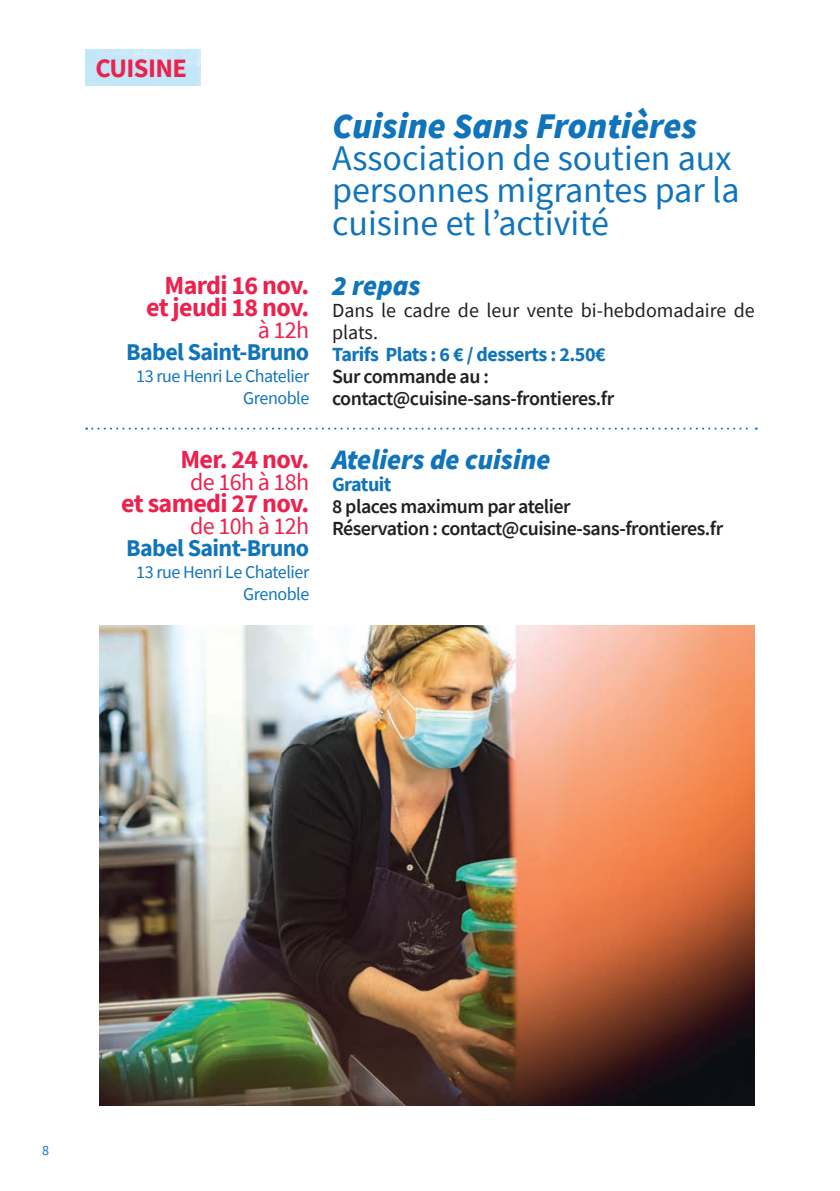
<style>
.page{position:relative;width:840px;height:1191px;background:#fff}
.page>*{position:absolute;margin:0;border:0;box-sizing:border-box;transform-origin:0 0}
.t1{font:36px/32px "Source Sans Pro";color:#1074bc}
.t2{font:italic 900 36px "Source Sans Pro";color:#1074bc}
.t3{font:italic 900 28px "Source Sans Pro";color:#1074bc}
.t4{font:700 26.6px "Source Sans Pro";letter-spacing:-.025em;color:#ed214e}
.t5{font:700 26px "Source Sans Pro";letter-spacing:-.025em;color:#ed214e}
.t6{font:700 24px "Source Sans Pro";letter-spacing:-.025em;color:#1074bc}
.t7{font:24px "Source Sans Pro";letter-spacing:-.025em;color:#ed214e}
.t8{font:600 20px "Source Sans Pro";letter-spacing:-.025em;color:#231f20}
.t9{font:20px/22px "Source Sans Pro";color:#231f20}
.t10{font:700 20px "Source Sans Pro";letter-spacing:-.025em;color:#1074bc}
.t11{font:18px "Source Sans Pro";letter-spacing:-.025em;color:#1074bc}
.t12{font:14px "Source Sans Pro";color:#1074bc}
</style>
<div class="page">
<img style="left:85px;top:50px;width:116px;height:35px">
<img style="left:99px;top:625px;width:655px;height:481px">
<svg style="left:86px;top:427px;width:670px;height:2px"></svg>
<p class="t4" style="left:95px;top:50px;width:93px">CUISINE</p>
<p class="t5" style="left:164px;top:267px;width:146px">Mardi 16 nov.</p>
<p class="t5" style="left:146px;top:289px;width:164px">et jeudi 18 nov.</p>
<p class="t7" style="left:258px;top:314px;width:53px">à 12h</p>
<p class="t6" style="left:126px;top:335px;width:184px">Babel Saint-Bruno</p>
<p class="t11" style="left:136px;top:364px;width:174px">13 rue Henri Le Chatelier</p>
<p class="t11" style="left:243px;top:386px;width:68px">Grenoble</p>
<p class="t5" style="left:180px;top:441px;width:130px">Mer. 24 nov.</p>
<p class="t7" style="left:190px;top:466px;width:120px">de 16h à 18h</p>
<p class="t5" style="left:121px;top:485px;width:189px">et samedi 27 nov.</p>
<p class="t7" style="left:190px;top:510px;width:120px">de 10h à 12h</p>
<p class="t6" style="left:126px;top:531px;width:184px">Babel Saint-Bruno</p>
<p class="t11" style="left:136px;top:560px;width:174px">13 rue Henri Le Chatelier</p>
<p class="t11" style="left:243px;top:582px;width:68px">Grenoble</p>
<p class="t2" style="left:332px;top:102px;width:366px">Cuisine Sans Frontières</p>
<p class="t1" style="left:332px;top:142px;width:409px">Association de soutien aux personnes migrantes par la cuisine et l’activité</p>
<p class="t3" style="left:332px;top:266px;width:90px">2 repas</p>
<p class="t9" style="left:332px;top:299px;width:424px">Dans le cadre de leur vente bi-hebdomadaire de plats.</p>
<p class="t10" style="left:332px;top:341px;width:275px">Tarifs Plats : 6 € / desserts : 2.50€</p>
<p class="t8" style="left:332px;top:363px;width:158px">Sur commande au :</p>
<p class="t8" style="left:332px;top:385px;width:283px">contact@cuisine-sans-frontieres.fr</p>
<p class="t3" style="left:332px;top:440px;width:220px">Ateliers de cuisine</p>
<p class="t10" style="left:332px;top:471px;width:61px">Gratuit</p>
<p class="t8" style="left:332px;top:493px;width:240px">8 places maximum par atelier</p>
<p class="t8" style="left:332px;top:515px;width:392px">Réservation : contact@cuisine-sans-frontieres.fr</p>
<p class="t12" style="left:42px;top:1141px;width:8px">8</p>
</div>
